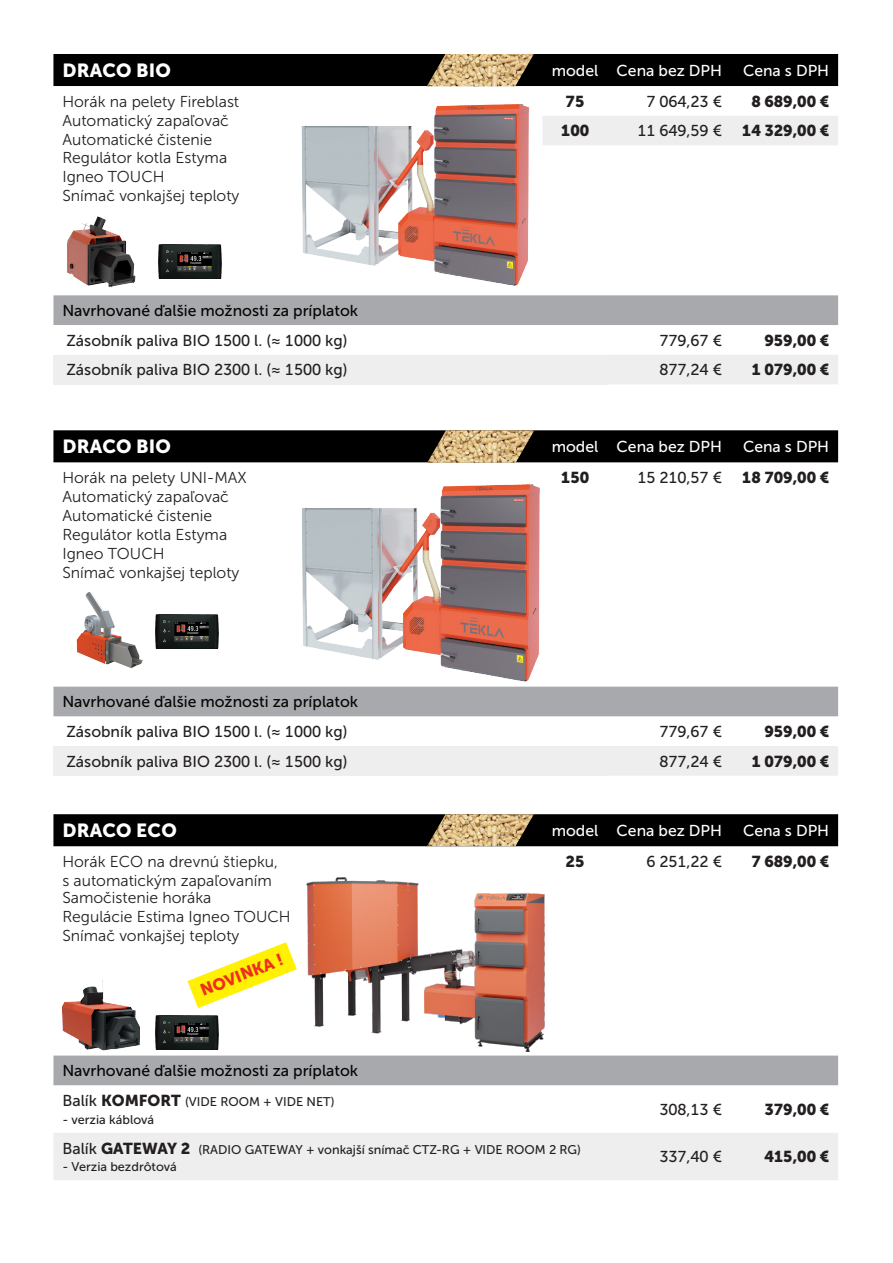
<style>
.page{position:relative;width:893px;height:1263px;background:#fff}
.page>*{position:absolute;margin:0;border:0;box-sizing:border-box;transform-origin:0 0}
.Tytul2{font:18.9px "Museo Sans 900";letter-spacing:.01em;color:#fff}
.t1{font:16.5px "Museo Sans 900";color:#ee2e22}
.Tytuł{font:15.75px "Museo Sans 300";color:#231f20}
.Tytuł-2{font:15.75px "Museo Sans 500";color:#231f20}
.Body{font:15.75px "Museo Sans 500";color:#040503}
.bold{font:15.75px "Museo Sans 900";color:#231f20}
.Body-2{font:15.75px "Museo Sans 500";color:#fff}
.Body-3{font:15.75px "Museo Sans 500";color:#231f20}
.Tytuł-3{font:15.75px "Museo Sans 900";color:#231f20}
.Tytuł-4{font:12.6px "Museo Sans 500";color:#231f20}
.s1{font-size:15.75px}
.s2{font-family:"Museo Sans 900";font-size:15.75px}
</style>
<div class="page">
<div style="left:53px;top:54px;width:785px;height:32px;background:#000"></div>
<svg style="left:543px;top:116px;width:295px;height:268px"></svg>
<div style="left:53px;top:295px;width:785px;height:30px;background:#a8a9ad"></div>
<div style="left:53px;top:355px;width:555px;height:29px;background:#eeeeef"></div>
<img style="left:427px;top:54px;width:107px;height:32px">
<img style="left:159px;top:244px;width:63px;height:35px">
<img style="left:67px;top:216px;width:69px;height:72px">
<img style="left:301px;top:104px;width:228px;height:182px">
<div style="left:53px;top:430px;width:785px;height:32px;background:#000"></div>
<div style="left:53px;top:687px;width:785px;height:29px;background:#a8a9ad"></div>
<div style="left:53px;top:746px;width:555px;height:30px;background:#eeeeef"></div>
<div style="left:608px;top:746px;width:230px;height:30px;background:#eeeeef"></div>
<img style="left:427px;top:430px;width:107px;height:33px">
<img style="left:156px;top:614px;width:63px;height:35px">
<img style="left:76px;top:592px;width:67px;height:76px">
<img style="left:302px;top:484px;width:238px;height:198px">
<div style="left:53px;top:814px;width:785px;height:32px;background:#000"></div>
<div style="left:53px;top:1055px;width:785px;height:30px;background:#a8a9ad"></div>
<div style="left:54px;top:1133px;width:784px;height:47px;background:#eeeeef"></div>
<img style="left:427px;top:814px;width:107px;height:32px">
<img style="left:156px;top:1015px;width:63px;height:34px">
<img style="left:62px;top:980px;width:78px;height:70px">
<img style="left:307px;top:877px;width:237px;height:174px">
<svg style="left:187px;top:942px;width:110px;height:66px"></svg>
<p class="Tytul2" style="left:62px;top:60px;width:110px">DRACO BIO</p>
<p class="Body-2" style="left:552px;top:62px;width:48px">model</p>
<p class="Body-2" style="left:617px;top:62px;width:107px">Cena bez DPH</p>
<p class="Body-2" style="left:743px;top:62px;width:88px">Cena s DPH</p>
<p class="Tytuł" style="left:62px;top:93px;width:178px">Horák na pelety Fireblast</p>
<p class="Tytuł" style="left:62px;top:112px;width:168px">Automatický zapaľovač</p>
<p class="Tytuł" style="left:62px;top:131px;width:151px">Automatické čistenie</p>
<p class="Tytuł" style="left:62px;top:150px;width:166px">Regulátor kotla Estyma</p>
<p class="Tytuł" style="left:62px;top:168px;width:104px">Igneo TOUCH</p>
<p class="Tytuł" style="left:62px;top:187px;width:179px">Snímač vonkajšej teploty</p>
<p class="Tytuł-3" style="left:566px;top:92px;width:20px">75</p>
<p class="Body-3" style="left:646px;top:93px;width:77px">7 064,23 €</p>
<p class="bold" style="left:751px;top:92px;width:79px">8 689,00 €</p>
<p class="Tytuł-3" style="left:561px;top:122px;width:30px">100</p>
<p class="Body-3" style="left:637px;top:122px;width:86px">11 649,59 €</p>
<p class="bold" style="left:742px;top:122px;width:89px">14 329,00 €</p>
<p class="Body" style="left:62px;top:302px;width:297px">Navrhované ďalšie možnosti za príplatok</p>
<p class="Tytuł-2" style="left:66px;top:332px;width:283px">Zásobník paliva BIO 1500 l. (≈ 1000 kg)</p>
<p class="Tytuł-2" style="left:659px;top:332px;width:64px">779,67 €</p>
<p class="bold" style="left:764px;top:331px;width:66px">959,00 €</p>
<p class="Tytuł-2" style="left:66px;top:361px;width:283px">Zásobník paliva BIO 2300 l. (≈ 1500 kg)</p>
<p class="Tytuł-2" style="left:659px;top:361px;width:64px">877,24 €</p>
<p class="bold" style="left:751px;top:361px;width:79px">1 079,00 €</p>
<p class="Tytul2" style="left:62px;top:436px;width:110px">DRACO BIO</p>
<p class="Body-2" style="left:552px;top:438px;width:48px">model</p>
<p class="Body-2" style="left:617px;top:438px;width:107px">Cena bez DPH</p>
<p class="Body-2" style="left:743px;top:438px;width:88px">Cena s DPH</p>
<p class="Tytuł" style="left:62px;top:469px;width:186px">Horák na pelety UNI-MAX</p>
<p class="Tytuł" style="left:62px;top:488px;width:168px">Automatický zapaľovač</p>
<p class="Tytuł" style="left:62px;top:507px;width:151px">Automatické čistenie</p>
<p class="Tytuł" style="left:62px;top:526px;width:166px">Regulátor kotla Estyma</p>
<p class="Tytuł" style="left:62px;top:545px;width:104px">Igneo TOUCH</p>
<p class="Tytuł" style="left:62px;top:564px;width:179px">Snímač vonkajšej teploty</p>
<p class="Tytuł-3" style="left:561px;top:469px;width:30px">150</p>
<p class="Body-3" style="left:637px;top:469px;width:86px">15 210,57 €</p>
<p class="bold" style="left:742px;top:469px;width:89px">18 709,00 €</p>
<p class="Body" style="left:62px;top:693px;width:297px">Navrhované ďalšie možnosti za príplatok</p>
<p class="Tytuł-2" style="left:66px;top:723px;width:283px">Zásobník paliva BIO 1500 l. (≈ 1000 kg)</p>
<p class="Tytuł-2" style="left:659px;top:723px;width:64px">779,67 €</p>
<p class="bold" style="left:764px;top:723px;width:66px">959,00 €</p>
<p class="Tytuł-2" style="left:66px;top:753px;width:283px">Zásobník paliva BIO 2300 l. (≈ 1500 kg)</p>
<p class="Tytuł-2" style="left:659px;top:753px;width:64px">877,24 €</p>
<p class="bold" style="left:751px;top:752px;width:79px">1 079,00 €</p>
<p class="Tytul2" style="left:62px;top:820px;width:116px">DRACO ECO</p>
<p class="Body-2" style="left:552px;top:822px;width:48px">model</p>
<p class="Body-2" style="left:617px;top:822px;width:107px">Cena bez DPH</p>
<p class="Body-2" style="left:743px;top:822px;width:88px">Cena s DPH</p>
<p class="Tytuł" style="left:62px;top:853px;width:217px">Horák ECO na drevnú štiepku,</p>
<p class="Tytuł" style="left:62px;top:872px;width:211px">s automatickým zapaľovaním</p>
<p class="Tytuł" style="left:62px;top:889px;width:151px">Samočistenie horáka</p>
<p class="Tytuł" style="left:62px;top:908px;width:230px">Regulácie Estima Igneo TOUCH</p>
<p class="Tytuł" style="left:62px;top:926px;width:179px">Snímač vonkajšej teploty</p>
<p class="Tytuł-3" style="left:566px;top:852px;width:20px">25</p>
<p class="Body-3" style="left:646px;top:853px;width:77px">6 251,22 €</p>
<p class="bold" style="left:751px;top:852px;width:79px">7 689,00 €</p>
<p class="t1" style="left:198px;top:982px;width:89px;rotate:-21deg">NOVINKA !</p>
<p class="Body" style="left:62px;top:1062px;width:297px">Navrhované ďalšie možnosti za príplatok</p>
<p class="Tytuł-4" style="left:62px;top:1095px;width:274px"><span class="s1">Balík</span> <span class="s2">KOMFORT</span> (VIDE ROOM + VIDE NET)</p>
<p class="Tytuł-4" style="left:62px;top:1112px;width:93px">- verzia káblová</p>
<p class="Tytuł-4" style="left:62px;top:1142px;width:520px"><span class="s1">Balík</span> <span class="s2">GATEWAY 2</span> (RADIO GATEWAY + vonkajší snímač CTZ-RG + VIDE ROOM 2 RG)</p>
<p class="Tytuł-4" style="left:62px;top:1160px;width:116px">- Verzia bezdrôtová</p>
<p class="Tytuł-2" style="left:659px;top:1101px;width:64px">308,13 €</p>
<p class="bold" style="left:764px;top:1100px;width:66px">379,00 €</p>
<p class="Tytuł-2" style="left:659px;top:1148px;width:64px">337,40 €</p>
<p class="bold" style="left:764px;top:1148px;width:66px">415,00 €</p>
</div>
